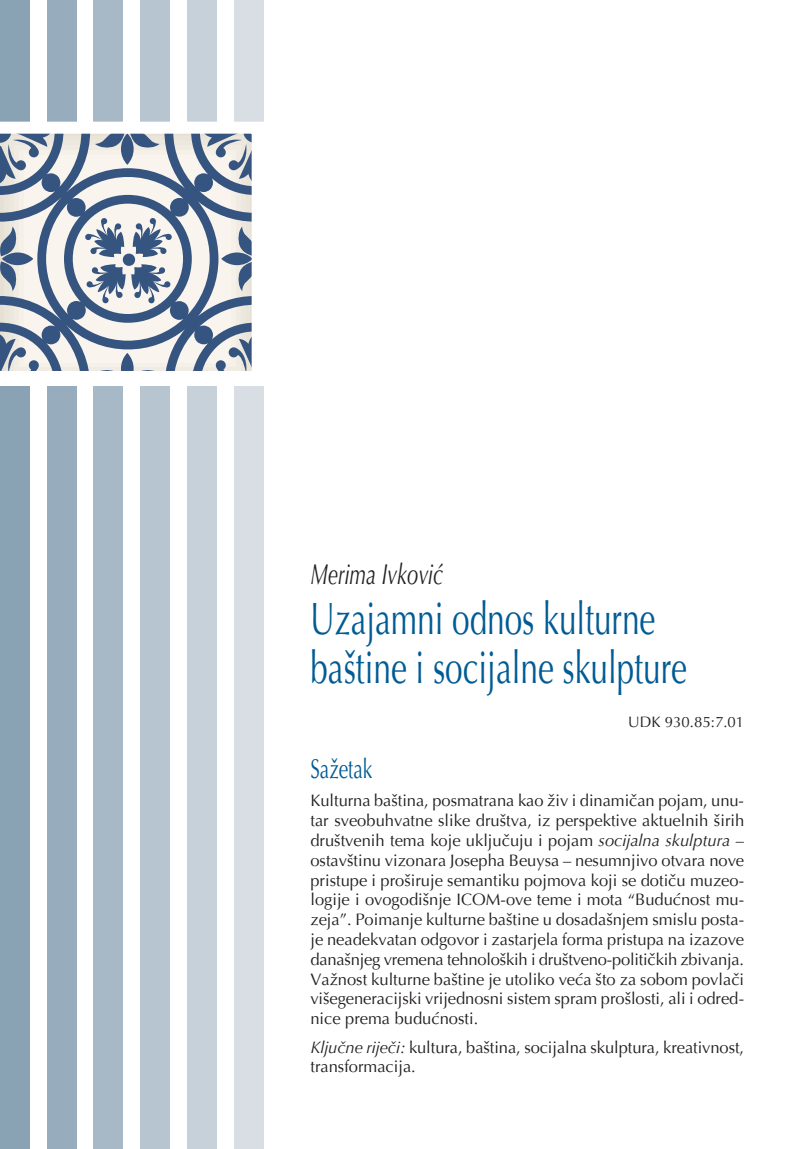
<style>
.page{position:relative;width:808px;height:1149px;background:#fff}
.page>*{position:absolute;margin:0;border:0;box-sizing:border-box;transform-origin:0 0}
.t1{font:45px/49.5px "Optima";color:#005b94;scale:.7 1}
.t2{font:italic 28.5px "Optima";color:#231f20;scale:.7 1}
.t3{font:27px "Optima";color:#005b94;scale:.7 1}
.t4{font:16.5px/19.8px "Optima";letter-spacing:-.005em;color:#231f20;text-align:justify}
.t5{font:15px "Optima";color:#231f20}
.s1{font-style:italic}
</style>
<div class="page">
<div style="left:0;top:0;width:30px;height:1148px;background:#89a3b5"></div>
<div style="left:187px;top:0;width:30px;height:1148px;background:#c7d1da"></div>
<div style="left:140px;top:0;width:30px;height:1148px;background:#b7c5d0"></div>
<div style="left:94px;top:0;width:29px;height:1148px;background:#a7b8c6"></div>
<div style="left:47px;top:0;width:30px;height:1148px;background:#97adbe"></div>
<div style="left:234px;top:0;width:30px;height:1148px;background:#d9dee5"></div>
<div style="left:0;top:122px;width:270px;height:263px;background:#fff"></div>
<svg style="left:0;top:133px;width:252px;height:238px;background:#a2acbb"></svg>
<h2 class="t2" style="left:310px;top:556px;width:191px">Merima Ivković</h2>
<h1 class="t1" style="left:310px;top:594px;width:539px">Uzajamni odnos kulturne baštine i socijalne skulpture</h1>
<p class="t5" style="left:628px;top:711px;width:117px">UDK 930.85:7.01</p>
<h3 class="t3" style="left:310px;top:751px;width:90px">Sažetak</h3>
<p class="t4" style="left:310px;top:790px;width:435px">Kulturna baština, posmatrana kao živ i dinamičan pojam, unu&shy;tar sveobuhvatne slike društva, iz perspektive aktuelnih širih društvenih tema koje uključuju i pojam <span class="s1">socijalna skulptura</span> – ostavštinu vizonara Josepha Beuysa – nesumnjivo otvara nove pristupe i proširuje semantiku pojmova koji se dotiču muzeo&shy;logije i ovogodišnje ICOM-ove teme i mota “Budućnost mu&shy;zeja”. Poimanje kulturne baštine u dosadašnjem smislu posta&shy;je neadekvatan odgovor i zastarjela forma pristupa na izazove današnjeg vremena tehnoloških i društveno-političkih zbivanja.<br>Važnost kulturne baštine je utoliko veća što za sobom povlači višegeneracijski vrijednosni sistem spram prošlosti, ali i odred&shy;nice prema budućnosti.</p>
<p class="t4" style="left:310px;top:1037px;width:435px"><span class="s1">Ključne riječi:</span> kultura, baština, socijalna skulptura, kreativnost, transformacija.</p>
</div>
